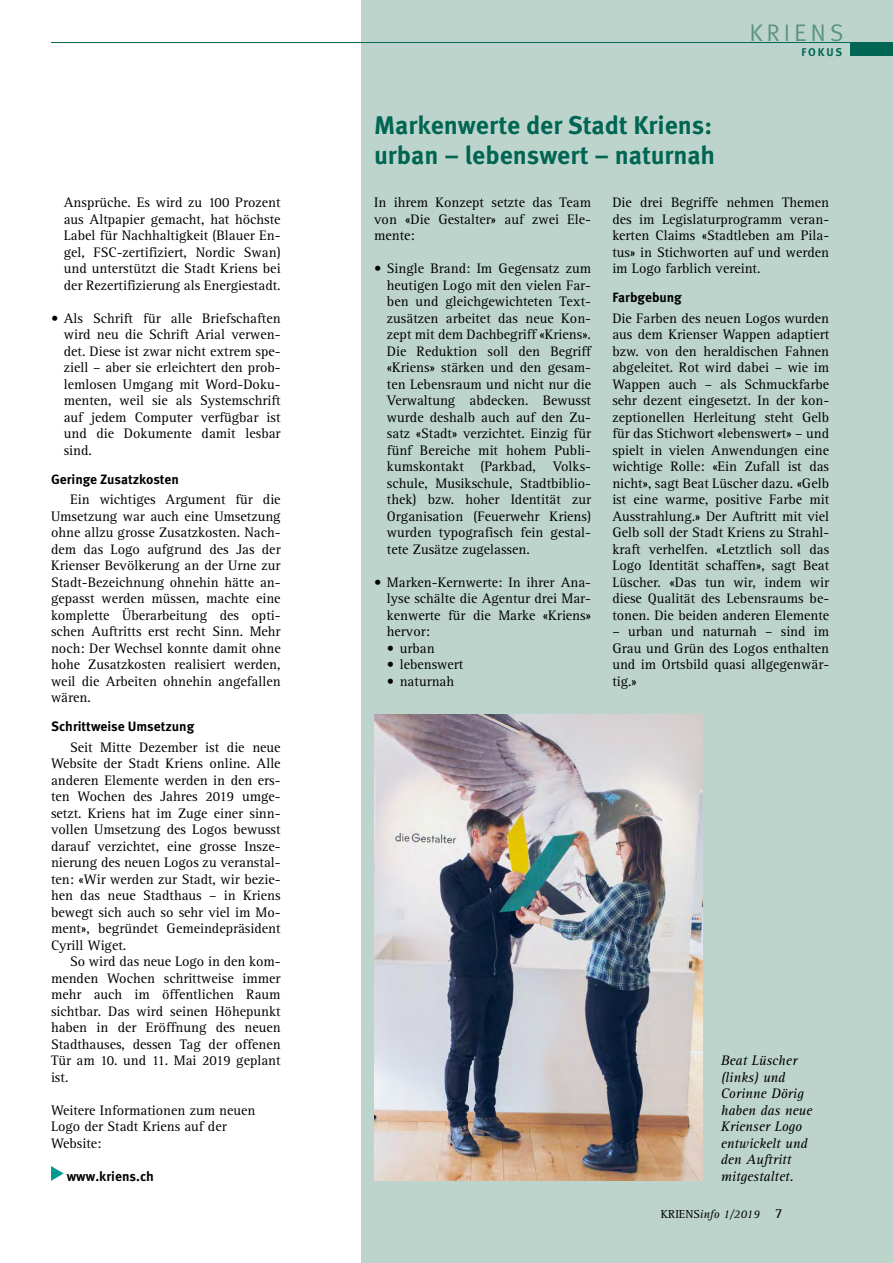
<style>
.page{position:relative;width:893px;height:1263px;background:#fff}
.page>*{position:absolute;margin:0;border:0;box-sizing:border-box;transform-origin:0 0}
.t1{font:700 25.5px/30px "Meta OT";color:#006653}
.t2{font:24px "Meta OT Norm";letter-spacing:.16em;color:#5b9483}
.t3{font:14.25px/16.5px "Rotis Serif Std";color:#000;text-align:justify}
.t4{font:italic 14.25px/16.5px "Rotis Serif Std";color:#000}
.t5{font:700 13.5px "Meta OT";color:#000}
.t6{font:italic 12px "Rotis Serif Std";color:#000}
.t7{font:700 11.25px "Meta OT";letter-spacing:.16em;color:#006653}
.s1{font-style:normal}
.s2{font-style:normal;font-size:14.25px}
</style>
<div class="page">
<div style="left:361px;top:0;width:532px;height:1263px;background:#bdd4cc"></div>
<div style="left:850px;top:43px;width:43px;height:13px;background:#006653"></div>
<hr style="left:51px;top:42px;width:842px;height:1px;background:#006653">
<svg style="left:51px;top:1166px;width:13px;height:15px"></svg>
<img style="left:374px;top:714px;width:329px;height:466px">
<p class="t3" style="left:64px;top:194px;width:218px">Ansprüche. Es wird zu 100 Prozent aus Altpapier gemacht, hat höchste Label für Nachhaltigkeit (Blauer En&shy;gel, FSC-zertifiziert, Nordic Swan) und unterstützt die Stadt Kriens bei der Rezertifizierung als Energiestadt.</p>
<p class="t3" style="left:64px;top:310px;width:218px;text-indent:-13px">• Als Schrift für alle Briefschaften wird neu die Schrift Arial verwen&shy;det. Diese ist zwar nicht extrem spe&shy;ziell – aber sie erleichtert den prob&shy;lemlosen Umgang mit Word-Doku&shy;menten, weil sie als Systemschrift auf jedem Computer verfügbar ist und die Dokumente damit lesbar sind.</p>
<p class="t5" style="left:51px;top:470px;width:129px">Geringe Zusatzkosten</p>
<p class="t3" style="left:51px;top:491px;width:231px;text-indent:19px">Ein wichtiges Argument für die Umsetzung war auch eine Umsetzung ohne allzu grosse Zusatzkosten. Nach&shy;dem das Logo aufgrund des Jas der Krienser Bevölkerung an der Urne zur Stadt-Bezeichnung ohnehin hätte an&shy;gepasst werden müssen, machte eine komplette Überarbeitung des opti&shy;schen Auftritts erst recht Sinn. Mehr noch: Der Wechsel konnte damit ohne hohe Zusatzkosten realisiert werden, weil die Arbeiten ohnehin angefallen wären.</p>
<p class="t5" style="left:51px;top:718px;width:145px">Schrittweise Umsetzung</p>
<p class="t3" style="left:51px;top:739px;width:231px;text-indent:19px">Seit Mitte Dezember ist die neue Website der Stadt Kriens online. Alle anderen Elemente werden in den ers&shy;ten Wochen des Jahres 2019 umge&shy;setzt. Kriens hat im Zuge einer sinn&shy;vollen Umsetzung des Logos bewusst darauf verzichtet, eine grosse Insze&shy;nierung des neuen Logos zu veranstal&shy;ten: «Wir werden zur Stadt, wir bezie&shy;hen das neue Stadthaus – in Kriens bewegt sich auch so sehr viel im Mo&shy;ment», begründet Gemeindepräsident Cyrill Wiget.</p>
<p class="t3" style="left:51px;top:953px;width:231px;text-indent:19px">So wird das neue Logo in den kom&shy;menden Wochen schrittweise immer mehr auch im öffentlichen Raum sichtbar. Das wird seinen Höhepunkt haben in der Eröffnung des neuen Stadthauses, dessen Tag der offenen Tür am 10. und 11. Mai 2019 geplant ist.</p>
<p class="t3" style="left:51px;top:1102px;width:206px;text-align:left">Weitere Informationen zum neuen<br>Logo der Stadt Kriens auf der<br>Website:</p>
<p class="t5" style="left:67px;top:1167px;width:89px">www.kriens.ch</p>
<h2 class="t2" style="left:749px;top:19px;width:96px">KRIENS</h2>
<p class="t7" style="left:801px;top:45px;width:42px">FOKUS</p>
<h1 class="t1" style="left:374px;top:110px;width:342px">Markenwerte der Stadt Kriens: urban – lebenswert – naturnah</h1>
<p class="t3" style="left:374px;top:194px;width:218px">In ihrem Konzept setzte das Team von «Die Gestalter» auf zwei Ele&shy;mente:</p>
<p class="t3" style="left:387px;top:260px;width:206px;text-indent:-13px">• Single Brand: Im Gegensatz zum heutigen Logo mit den vielen Far&shy;ben und gleichgewichteten Text&shy;zusätzen arbeitet das neue Kon&shy;zept mit dem Dachbegriff «Kriens».<br>Die Reduktion soll den Begriff «Kriens» stärken und den gesam&shy;ten Lebensraum und nicht nur die Verwaltung abdecken. Bewusst wurde deshalb auch auf den Zu&shy;satz «Stadt» verzichtet. Einzig für fünf Bereiche mit hohem Publi&shy;kumskontakt (Parkbad, Volks&shy;schule, Musikschule, Stadtbiblio&shy;thek) bzw. hoher Identität zur Organisation (Feuerwehr Kriens) wurden typografisch fein gestal&shy;tete Zusätze zugelassen.</p>
<p class="t3" style="left:387px;top:574px;width:206px;text-indent:-13px">• Marken-Kernwerte: In ihrer Ana&shy;lyse schälte die Agentur drei Mar&shy;kenwerte für die Marke «Kriens» hervor:</p>
<p class="t3" style="left:387px;top:640px;width:49px">• urban</p>
<p class="t3" style="left:387px;top:656px;width:78px">• lebenswert</p>
<p class="t3" style="left:387px;top:673px;width:69px">• naturnah</p>
<p class="t3" style="left:612px;top:194px;width:218px">Die drei Begriffe nehmen Themen des im Legislaturprogramm veran&shy;kerten Claims «Stadtleben am Pila&shy;tus» in Stichworten auf und werden im Logo farblich vereint.</p>
<p class="t5" style="left:612px;top:289px;width:71px">Farbgebung</p>
<p class="t3" style="left:612px;top:310px;width:218px">Die Farben des neuen Logos wurden aus dem Krienser Wappen adaptiert bzw. von den heraldischen Fahnen abgeleitet. Rot wird dabei – wie im Wappen auch – als Schmuckfarbe sehr dezent eingesetzt. In der kon&shy;zeptionellen Herleitung steht Gelb für das Stichwort «lebenswert» – und spielt in vielen Anwendungen eine wichtige Rolle: «Ein Zufall ist das nicht», sagt Beat Lüscher dazu. «Gelb ist eine warme, positive Farbe mit Ausstrahlung.» Der Auftritt mit viel Gelb soll der Stadt Kriens zu Strahl&shy;kraft verhelfen. «Letztlich soll das Logo Identität schaffen», sagt Beat Lüscher. «Das tun wir, indem wir diese Qualität des Lebensraums be&shy;tonen. Die beiden anderen Elemente</p>
<p class="t3" style="left:612px;top:623px;width:218px">– urban und naturnah – sind im Grau und Grün des Logos enthalten und im Ortsbild quasi allgegenwär&shy;tig.»</p>
<p class="t4" style="left:721px;top:1052px;width:93px">Beat Lüscher (links) und<br>Corinne Dörig haben das neue<br>Krienser Logo entwickelt und den Auftritt mitgestaltet.</p>
<p class="t6" style="left:661px;top:1207px;width:123px"><span class="s1">KRIENS</span>info 1/2019 <span class="s2">7</span></p>
</div>
